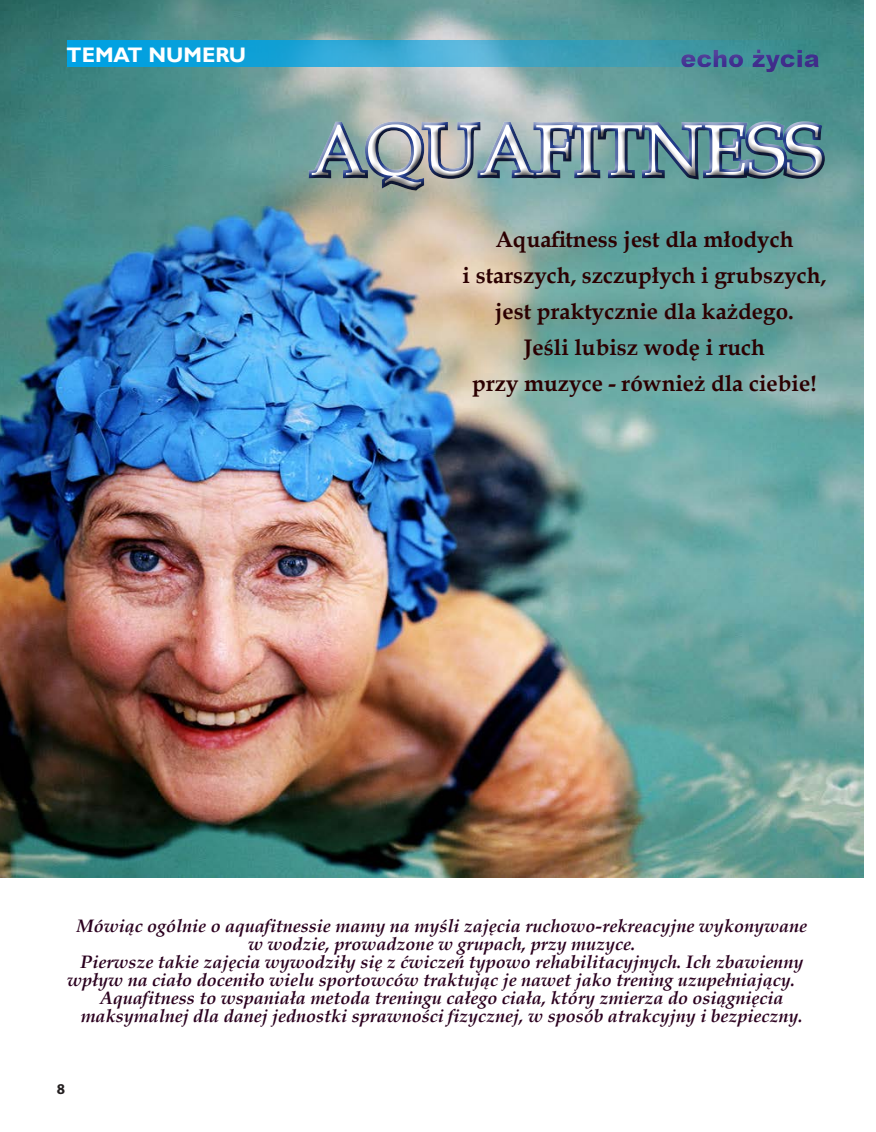
<style>
.page{position:relative;width:876px;height:1132px;background:#fff}
.page>*{position:absolute;margin:0;border:0;box-sizing:border-box;transform-origin:0 0}
.t1{font:72px "Book Antiqua";color:#fff}
.t2{font:900 24px "Arial";color:#412f90}
.t3{font:700 22.5px/36px "Book Antiqua";color:#2b0001;text-align:center}
.t4{font:700 21px "Gill Sans";color:#fff}
.t5{font:italic 700 18px "Book Antiqua";color:#2b011f}
.t6{font:700 15px "Myriad Pro";color:#231f20}
</style>
<div class="page">
<img style="left:0;top:0;width:864px;height:877px">
<div style="left:298px;top:111px;width:533px;height:84px;background:#fff;opacity:.75"></div>
<div style="left:300px;top:115px;width:536px;height:86px;background:#231f20;opacity:.75"></div>
<svg style="left:67px;top:40px;width:584px;height:27px;background:#2aa4d1"></svg>
<div style="left:651px;top:26px;width:199px;height:49px;background:#fff;opacity:.75"></div>
<div style="left:683px;top:26px;width:178px;height:49px;background:#d1232a;opacity:.75"></div>
<p class="t4" style="left:67px;top:42px;width:181px">TEMAT NUMERU</p>
<h2 class="t2" style="left:680px;top:41px;width:141px">echo życia</h2>
<h1 class="t1" style="left:310px;top:100px;width:514px">AQUAFITNESS</h1>
<p class="t3" style="left:463px;top:221px;width:365px">Aquafitness jest dla młodych<br>i starszych, szczupłych i grubszych, jest praktycznie dla każdego.<br>Jeśli lubisz wodę i ruch<br>przy muzyce - również dla ciebie!</p>
<p class="t5" style="left:77px;top:912px;width:732px">Mówiąc ogólnie o aquafitnessie mamy na myśli zajęcia ruchowo-rekreacyjne wykonywane</p>
<p class="t5" style="left:248px;top:930px;width:389px">w wodzie, prowadzone w grupach, przy muzyce.</p>
<p class="t5" style="left:80px;top:948px;width:724px">Pierwsze takie zajęcia wywodziły się z ćwiczeń typowo rehabilitacyjnych. Ich zbawienny</p>
<p class="t5" style="left:67px;top:966px;width:730px">wpływ na ciało doceniło wielu sportowców traktując je nawet jako trening uzupełniający.</p>
<p class="t5" style="left:100px;top:984px;width:685px">Aquafitness to wspaniała metoda treningu całego ciała, który zmierza do osiągnięcia</p>
<p class="t5" style="left:81px;top:1002px;width:724px">maksymalnej dla danej jednostki sprawności fizycznej, w sposób atrakcyjny i bezpieczny.</p>
<p class="t6" style="left:57px;top:1078px;width:10px">8</p>
</div>
